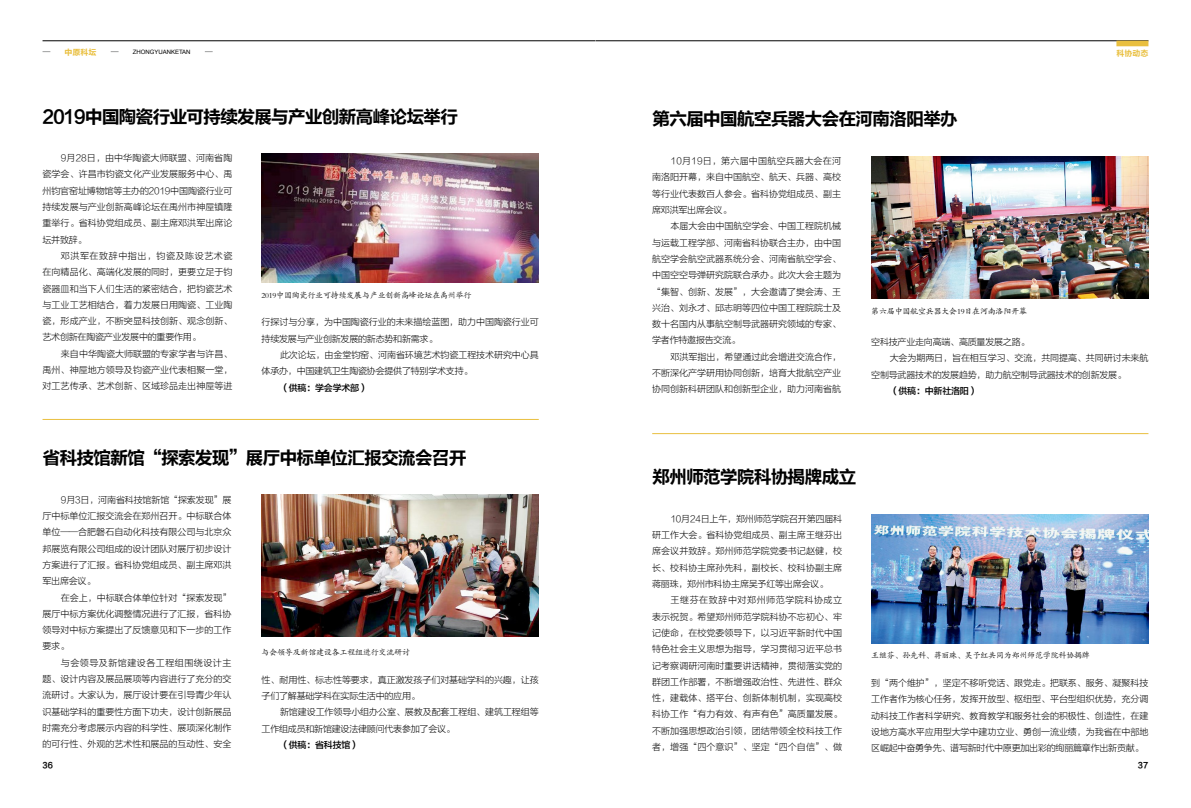
<style>
.page{position:relative;width:1191px;height:808px;background:#fff}
.page>*{position:absolute;margin:0;border:0;box-sizing:border-box;transform-origin:0 0}
.t1{font:18px "FZLTCHK GBK1 0";letter-spacing:-.06em;color:#000}
.t2{font:9px/16.3px "FZLTXHK GBK1 0";color:#000;text-align:justify}
.t3{font:9px "FZLTXHK GBK1 0";letter-spacing:-.025em;color:#000}
.t4{font:9px "FZLTZHK GBK1 0";letter-spacing:-.025em;color:#000}
.t5{font:8px "FZKTK GBK1 0";letter-spacing:-.025em;color:#000}
.t6{font:8px "FZLTCHJW GB1 0";color:#e9bf3f}
.t7{font:8px "FZLTCHJW GB1 0";color:#000}
.t8{font:6px "Arial";color:#000}
</style>
<div class="page">
<img style="left:871px;top:156px;width:277px;height:142px">
<hr style="left:652px;top:433px;width:496px;height:1px;background:#e9bf3f">
<hr style="left:43px;top:419px;width:496px;height:1px;background:#e9bf3f">
<img style="left:261px;top:153px;width:278px;height:129px">
<img style="left:261px;top:495px;width:278px;height:142px">
<img style="left:871px;top:514px;width:277px;height:129px">
<hr style="left:595px;top:41px;width:553px;height:1px;background:#000">
<hr style="left:43px;top:41px;width:552px;height:1px;background:#000">
<div style="left:1116px;top:41px;width:32px;height:5px;background:#e9bf3f"></div>
<p class="t6" style="left:65px;top:47px;width:33px">中原科坛</p>
<p class="t8" style="left:133px;top:48px;width:59px">ZHONGYUANKETAN</p>
<p class="t6" style="left:1116px;top:48px;width:33px">科协动态</p>
<h1 class="t1" style="left:43px;top:106px;width:417px">2019中国陶瓷行业可持续发展与产业创新高峰论坛举行</h1>
<p class="t2" style="left:43px;top:150px;width:191px;text-indent:18px">9月28日，由中华陶瓷大师联盟、河南省陶瓷学会、许昌市钧瓷文化产业发展服务中心、禹州钧官窑址博物馆等主办的2019中国陶瓷行业可持续发展与产业创新高峰论坛在禹州市神垕镇隆重举行。省科协党组成员、副主席邓洪军出席论坛并致辞。</p>
<p class="t2" style="left:43px;top:248px;width:191px;text-indent:18px">邓洪军在致辞中指出，钧瓷及陈设艺术瓷在向精品化、高端化发展的同时，更要立足于钧瓷器皿和当下人们生活的紧密结合，把钧瓷艺术与工业工艺相结合，着力发展日用陶瓷、工业陶瓷，形成产业，不断突显科技创新、观念创新、艺术创新在陶瓷产业发展中的重要作用。</p>
<p class="t2" style="left:43px;top:346px;width:191px;text-indent:18px">来自中华陶瓷大师联盟的专家学者与许昌、禹州、神垕地方领导及钧瓷产业代表相聚一堂，对工艺传承、艺术创新、区域珍品走出神垕等进</p>
<p class="t5" style="left:261px;top:291px;width:211px">2019中国陶瓷行业可持续发展与产业创新高峰论坛在禹州举行</p>
<p class="t2" style="left:261px;top:314px;width:279px">行探讨与分享，为中国陶瓷行业的未来描绘蓝图，助力中国陶瓷行业可持续发展与产业创新发展的新态势和新需求。</p>
<p class="t2" style="left:261px;top:347px;width:279px;text-indent:18px">此次论坛，由金堂钧窑、河南省环境艺术钧瓷工程技术研究中心具体承办，中国建筑卫生陶瓷协会提供了特别学术支持。</p>
<p class="t4" style="left:280px;top:383px;width:89px">（供稿：学会学术部）</p>
<h1 class="t1" style="left:43px;top:448px;width:426px">省科技馆新馆“探索发现”展厅中标单位汇报交流会召开</h1>
<p class="t2" style="left:43px;top:492px;width:190px;text-indent:18px">9月3日，河南省科技馆新馆“探索发现”展厅中标单位汇报交流会在郑州召开。中标联合体单位——合肥磐石自动化科技有限公司与北京众邦展览有限公司组成的设计团队对展厅初步设计方案进行了汇报。省科协党组成员、副主席邓洪军出席会议。</p>
<p class="t2" style="left:43px;top:589px;width:190px;text-indent:18px">在会上，中标联合体单位针对“探索发现”展厅中标方案优化调整情况进行了汇报，省科协领导对中标方案提出了反馈意见和下一步的工作要求。</p>
<p class="t2" style="left:43px;top:655px;width:190px;text-indent:18px">与会领导及新馆建设各工程组围绕设计主题、设计内容及展品展项等内容进行了充分的交流研讨。大家认为，展厅设计要在引导青少年认识基础学科的重要性方面下功夫，设计创新展品时需充分考虑展示内容的科学性、展项深化制作的可行性、外观的艺术性和展品的互动性、安全</p>
<p class="t5" style="left:261px;top:648px;width:150px">与会领导及新馆建设各工程组进行交流研讨</p>
<p class="t2" style="left:261px;top:672px;width:279px">性、耐用性、标志性等要求，真正激发孩子们对基础学科的兴趣，让孩子们了解基础学科在实际生活中的应用。</p>
<p class="t2" style="left:261px;top:704px;width:279px;text-indent:18px">新馆建设工作领导小组办公室、展教及配套工程组、建筑工程组等工作组成员和新馆建设法律顾问代表参加了会议。</p>
<p class="t4" style="left:280px;top:740px;width:81px">（供稿：省科技馆）</p>
<h1 class="t1" style="left:652px;top:109px;width:307px">第六届中国航空兵器大会在河南洛阳举办</h1>
<p class="t2" style="left:652px;top:153px;width:190px;text-indent:18px">10月19日，第六届中国航空兵器大会在河南洛阳开幕，来自中国航空、航天、兵器、高校等行业代表数百人参会。省科协党组成员、副主席邓洪军出席会议。</p>
<p class="t2" style="left:652px;top:218px;width:190px;text-indent:18px">本届大会由中国航空学会、中国工程院机械与运载工程学部、河南省科协联合主办，由中国航空学会航空武器系统分会、河南省航空学会、中国空空导弹研究院联合承办。此次大会主题为“集智、创新、发展”，大会邀请了樊会涛、王兴治、刘永才、邱志明等四位中国工程院院士及数十名国内从事航空制导武器研究领域的专家、学者作特邀报告交流。</p>
<p class="t2" style="left:652px;top:349px;width:190px;text-indent:18px">邓洪军指出，希望通过此会增进交流合作，不断深化产学研用协同创新，培育大批航空产业协同创新科研团队和创新型企业，助力河南省航</p>
<p class="t5" style="left:871px;top:307px;width:157px">第六届中国航空兵器大会19日在河南洛阳开幕</p>
<p class="t3" style="left:871px;top:337px;width:160px">空科技产业走向高端、高质量发展之路。</p>
<p class="t2" style="left:889px;top:350px;width:260px">大会为期两日，旨在相互学习、交流，共同提高、共同研讨未来航</p>
<p class="t3" style="left:871px;top:369px;width:256px">空制导武器技术的发展趋势，助力航空制导武器技术的创新发展。</p>
<p class="t4" style="left:889px;top:386px;width:89px">（供稿：中新社洛阳）</p>
<h1 class="t1" style="left:652px;top:467px;width:206px">郑州师范学院科协揭牌成立</h1>
<p class="t2" style="left:652px;top:511px;width:191px;text-indent:18px">10月24日上午，郑州师范学院召开第四届科研工作大会。省科协党组成员、副主席王继芬出席会议并致辞。郑州师范学院党委书记赵健，校长、校科协主席孙先科，副校长、校科协副主席蒋丽珠，郑州市科协主席吴予红等出席会议。</p>
<p class="t2" style="left:652px;top:592px;width:191px;text-indent:18px">王继芬在致辞中对郑州师范学院科协成立表示祝贺。希望郑州师范学院科协不忘初心、牢记使命，在校党委领导下，以习近平新时代中国特色社会主义思想为指导，学习贯彻习近平总书记考察调研河南时重要讲话精神，贯彻落实党的群团工作部署，不断增强政治性、先进性、群众性，建载体、搭平台、创新体制机制，实现高校科协工作“有力有效、有声有色”高质量发展。不断加强思想政治引领，团结带领全校科技工作者，增强“四个意识”、坚定“四个自信”、做</p>
<p class="t5" style="left:871px;top:651px;width:220px">王继芬、孙先科、蒋丽珠、吴予红共同为郑州师范学院科协揭牌</p>
<p class="t2" style="left:871px;top:675px;width:279px">到“两个维护”，坚定不移听党话、跟党走。把联系、服务、凝聚科技工作者作为核心任务，发挥开放型、枢纽型、平台型组织优势，充分调动科技工作者科学研究、教育教学和服务社会的积极性、创造性，在建设地方高水平应用型大学中建功立业、勇创一流业绩，为我省在中部地区崛起中奋勇争先、谱写新时代中原更加出彩的绚丽篇章作出新贡献。</p>
<p class="t7" style="left:43px;top:760px;width:12px">36</p>
<p class="t7" style="left:1138px;top:760px;width:12px">37</p>
</div>
